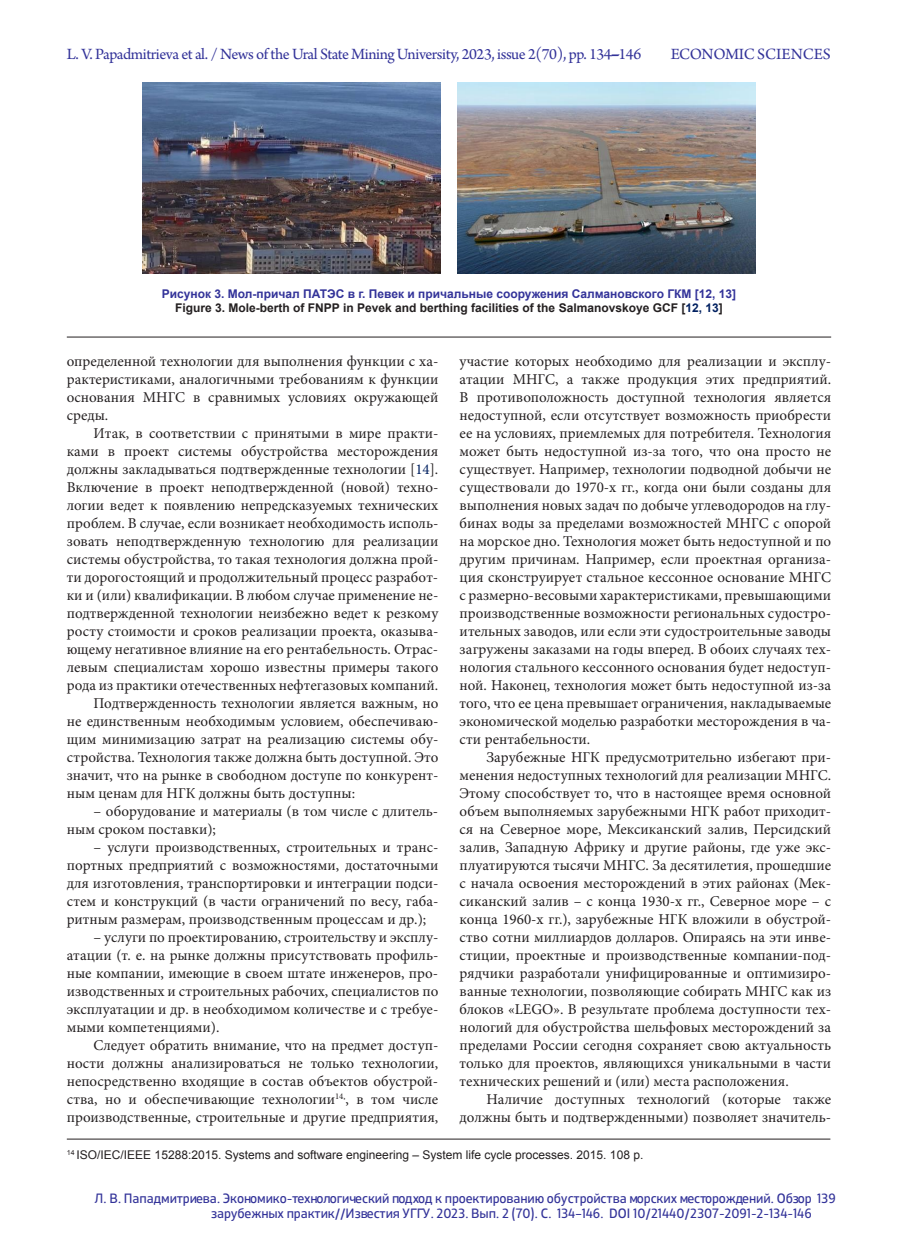
<style>
.page{position:relative;width:898px;height:1259px;background:#fff}
.page>*{position:absolute;margin:0;border:0;box-sizing:border-box;transform-origin:0 0}
.t1{font:16.5px "Arno Pro";letter-spacing:-.025em;color:#339}
.t2{font:15px/18px "Minion Pro";color:#231f20;text-align:justify}
.t3{font:13.5px/15px "XXII Centar";letter-spacing:-.01em;color:#339}
.t4{font:700 12px/14.4px "Arial";color:#339;text-align:center}
.t5{font:12px "Arial";color:#231f20}
.t6{font:700 12px "Arial";color:#000}
.s1{font-family:"AG Friquer C";font-weight:700;font-size:15px}
.s2{color:#231f20}
.s3{color:#002060}
</style>
<div class="page">
<img style="left:142px;top:82px;width:298px;height:191px">
<img style="left:457px;top:82px;width:298px;height:191px">
<hr style="left:67px;top:337px;width:763px;height:1px;background:#231f20">
<hr style="left:67px;top:1138px;width:763px;height:1px;background:#231f20">
<p class="t1" style="left:67px;top:45px;width:575px">L. V. Papadmitrieva et al. / News of the Ural State Mining University, 2023, issue 2(70), pp. 134<span class="s1">–</span>146</p>
<p class="t1" style="left:670px;top:45px;width:161px">ECONOMIC SCIENCES</p>
<p class="t4" style="left:162px;top:287px;width:575px">Рисунок 3. Мол-причал ПАТЭС в г. Певек и причальные сооружения Салмановского ГКМ [12, 13]<br><span class="s2">Figure 3. Mole-berth of FNPP in Pevek and berthing facilities of the Salmanovskoye GCF [</span><span class="s3">12, 13</span><span class="s2">]</span></p>
<p class="t2" style="left:459px;top:352px;width:373px">участие которых необходимо для реализации и эксплу&shy;атации МНГС, а также продукция этих предприятий.<br>В противоположность доступной технология является недоступной, если отсутствует возможность приобрести ее на условиях, приемлемых для потребителя. Технология может быть недоступной из-за того, что она просто не существует. Например, технологии подводной добычи не существовали до 1970-х гг., когда они были созданы для выполнения новых задач по добыче углеводородов на глу&shy;бинах воды за пределами возможностей МНГС с опорой на морское дно. Технология может быть недоступной и по другим причинам. Например, если проектная организа&shy;ция сконструирует стальное кессонное основание МНГС с размерно-весовыми характеристиками, превышающими производственные возможности региональных судостро&shy;ительных заводов, или если эти судостроительные заводы загружены заказами на годы вперед. В обоих случаях тех&shy;нология стального кессонного основания будет недоступ&shy;ной. Наконец, технология может быть недоступной из-за того, что ее цена превышает ограничения, накладываемые экономической моделью разработки месторождения в ча&shy;сти рентабельности.</p>
<p class="t2" style="left:459px;top:748px;width:373px;text-indent:27px">Зарубежные НГК предусмотрительно избегают при&shy;менения недоступных технологий для реализации МНГС.<br>Этому способствует то, что в настоящее время основной объем выполняемых зарубежными НГК работ приходит&shy;ся на Северное море, Мексиканский залив, Персидский залив, Западную Африку и другие районы, где уже экс&shy;плуатируются тысячи МНГС. За десятилетия, прошедшие с начала освоения месторождений в этих районах (Мек&shy;сиканский залив – с конца 1930-х гг., Северное море – с конца 1960-х гг.), зарубежные НГК вложили в обустрой&shy;ство сотни миллиардов долларов. Опираясь на эти инве&shy;стиции, проектные и производственные компании-под&shy;рядчики разработали унифицированные и оптимизиро&shy;ванные технологии, позволяющие собирать МНГС как из блоков «LEGO». В результате проблема доступности тех&shy;нологий для обустройства шельфовых месторождений за пределами России сегодня сохраняет свою актуальность только для проектов, являющихся уникальными в части технических решений и (или) места расположения.</p>
<p class="t2" style="left:459px;top:1090px;width:373px;text-align:right">Наличие доступных технологий (которые также должны быть и подтвержденными) позволяет значитель-</p>
<p class="t5" style="left:67px;top:1147px;width:578px"><sup>14</sup> ISO/IEC/IEEE 15288:2015. Systems and software engineering – System life cycle processes. 2015. 108 p.</p>
<p class="t2" style="left:67px;top:352px;width:373px">определенной технологии для выполнения функции с ха-</p>
<p class="t6" style="left:173px;top:352px;width:549px">Figure 3. Mole-berth of FNPP in Pevek and berthing facilities of the Salmanovskoye GCF [<span class="s3">12, 13</span>]</p>
<p class="t2" style="left:67px;top:370px;width:373px">рактеристиками, аналогичными требованиям к функции основания МНГС в сравнимых условиях окружающей среды.</p>
<p class="t2" style="left:94px;top:424px;width:346px">Итак, в соответствии с принятыми в мире практи-</p>
<p class="t2" style="left:67px;top:442px;width:373px">ками в проект системы обустройства месторождения</p>
<p class="t2" style="left:67px;top:460px;width:373px">должны закладываться подтвержденные технологии [<span class="s3">14</span>].</p>
<p class="t2" style="left:67px;top:478px;width:373px">Включение в проект неподтвержденной (новой) техно-</p>
<p class="t2" style="left:67px;top:496px;width:373px">логии ведет к появлению непредсказуемых технических</p>
<p class="t2" style="left:67px;top:514px;width:373px">проблем. В случае, если возникает необходимость исполь-</p>
<p class="t2" style="left:67px;top:532px;width:373px">зовать неподтвержденную технологию для реализации</p>
<p class="t2" style="left:67px;top:550px;width:373px">системы обустройства, то такая технология должна прой-</p>
<p class="t2" style="left:67px;top:568px;width:373px">ти дорогостоящий и продолжительный процесс разработ-</p>
<p class="t2" style="left:67px;top:586px;width:373px">ки и (или) квалификации. В любом случае применение не-</p>
<p class="t2" style="left:67px;top:604px;width:373px">подтвержденной технологии неизбежно ведет к резкому</p>
<p class="t2" style="left:67px;top:622px;width:373px">росту стоимости и сроков реализации проекта, оказыва-</p>
<p class="t2" style="left:67px;top:640px;width:373px">ющему негативное влияние на его рентабельность. Отрас-</p>
<p class="t2" style="left:67px;top:658px;width:373px">левым специалистам хорошо известны примеры такого</p>
<p class="t2" style="left:67px;top:676px;width:373px">рода из практики отечественных нефтегазовых компаний.</p>
<p class="t2" style="left:94px;top:694px;width:346px">Подтвержденность технологии является важным, но</p>
<p class="t2" style="left:67px;top:712px;width:373px">не единственным необходимым условием, обеспечиваю-</p>
<p class="t2" style="left:67px;top:730px;width:373px">щим минимизацию затрат на реализацию системы обу-</p>
<p class="t2" style="left:67px;top:748px;width:373px">стройства. Технология также должна быть доступной. Это</p>
<p class="t2" style="left:67px;top:766px;width:373px">значит, что на рынке в свободном доступе по конкурент-</p>
<p class="t2" style="left:67px;top:784px;width:290px">ным ценам для НГК должны быть доступны:</p>
<p class="t2" style="left:67px;top:802px;width:373px;text-indent:27px">– оборудование и материалы (в том числе с длитель&shy;ным сроком поставки);</p>
<p class="t2" style="left:67px;top:838px;width:373px;text-indent:27px">– услуги производственных, строительных и транс&shy;портных предприятий с возможностями, достаточными для изготовления, транспортировки и интеграции подси&shy;стем и конструкций (в части ограничений по весу, габа&shy;ритным размерам, производственным процессам и др.);</p>
<p class="t2" style="left:67px;top:928px;width:373px;text-indent:27px">– услуги по проектированию, строительству и эксплу&shy;атации (т. е. на рынке должны присутствовать профиль&shy;ные компании, имеющие в своем штате инженеров, про&shy;изводственных и строительных рабочих, специалистов по эксплуатации и др. в необходимом количестве и с требуе&shy;мыми компетенциями).</p>
<p class="t2" style="left:67px;top:1036px;width:373px;text-indent:27px">Следует обратить внимание, что на предмет доступ&shy;ности должны анализироваться не только технологии, непосредственно входящие в состав объектов обустрой&shy;ства, но и обеспечивающие технологии<sup>14,</sup>, в том числе производственные, строительные и другие предприятия,</p>
<p class="t3" style="left:211px;top:1190px;width:626px;text-indent:-116px">Л. В. Пападмитриева. Экономико-технологический подход к проектированию обустройства морских месторождений. Обзор 139 зарубежных практик//Известия УГГУ. 2023. Вып. 2 (70). С. 134–146. DOI 10/21440/2307-2091-2-134-146</p>
</div>
